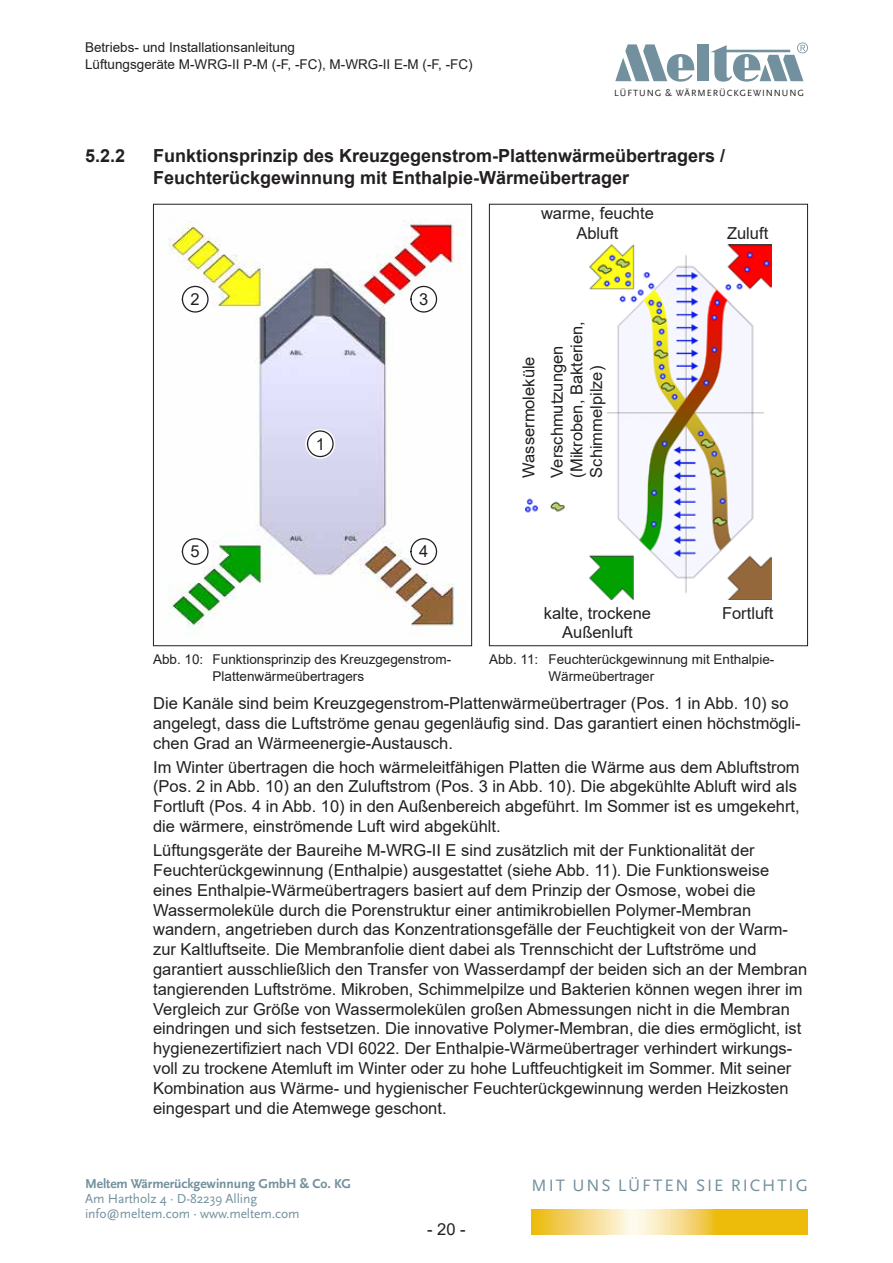
<style>
.page{position:relative;width:893px;height:1263px;background:#fff}
.page>*{position:absolute;margin:0;border:0;box-sizing:border-box;transform-origin:0 0}
.t1{font:700 18px/21.6px "Arial";color:#231f20}
.t2{font:17.25px "Scala Sans Pro";letter-spacing:.11em;color:#72909d}
.t3{font:16.5px/19.8px "Arial";color:#231f20}
.t4{font:13.5px/16.2px "Arial";color:#231f20}
.t5{font:13.5px/15px "Scala Sans Pro";letter-spacing:-.005em;color:#72909d}
.t6{font:700 13.5px "Scala Sans Pro";letter-spacing:-.005em;color:#72909d}
.t7{font:9.45px "Scala Sans Pro";letter-spacing:.1em;color:#231f20}
</style>
<div class="page">
<svg style="left:615px;top:44px;width:80px;height:38px"></svg>
<div style="left:697px;top:44px;width:12px;height:37px;background:#72909d"></div>
<svg style="left:710px;top:43px;width:98px;height:39px"></svg>
<svg style="left:531px;top:1209px;width:277px;height:25px;background:#f2d05e"></svg>
<img style="left:168px;top:219px;width:295px;height:416px">
<div style="left:153px;top:204px;width:319px;height:442px;border:1px solid #231f20"></div>
<svg style="left:303px;top:426px;width:35px;height:35px"></svg>
<div style="left:308px;top:431px;width:25px;height:25px;background:#fff;border-radius:50%"></div>
<div style="left:307px;top:430px;width:27px;height:27px;border:1px solid #231f20;border-radius:50%"></div>
<svg style="left:178px;top:282px;width:35px;height:35px"></svg>
<div style="left:182px;top:286px;width:26px;height:26px;background:#fff;border-radius:50%"></div>
<div style="left:182px;top:286px;width:27px;height:27px;border:1px solid #231f20;border-radius:50%"></div>
<svg style="left:406px;top:282px;width:35px;height:35px"></svg>
<div style="left:411px;top:286px;width:25px;height:26px;background:#fff;border-radius:50%"></div>
<div style="left:410px;top:286px;width:27px;height:27px;border:1px solid #231f20;border-radius:50%"></div>
<svg style="left:406px;top:534px;width:35px;height:35px"></svg>
<div style="left:411px;top:539px;width:25px;height:25px;background:#fff;border-radius:50%"></div>
<div style="left:410px;top:538px;width:27px;height:27px;border:1px solid #231f20;border-radius:50%"></div>
<svg style="left:178px;top:534px;width:35px;height:35px"></svg>
<div style="left:182px;top:539px;width:26px;height:25px;background:#fff;border-radius:50%"></div>
<div style="left:182px;top:538px;width:27px;height:27px;border:1px solid #231f20;border-radius:50%"></div>
<img style="left:525px;top:244px;width:247px;height:355px">
<div style="left:489px;top:204px;width:319px;height:442px;border:1px solid #231f20"></div>
<p class="t4" style="left:85px;top:39px;width:389px">Betriebs- und Installationsanleitung<br>Lüftungsgeräte M-WRG-II P-M (-F, -FC), M-WRG-II E-M (-F, -FC)</p>
<p class="t7" style="left:614px;top:87px;width:191px">LÜFTUNG &amp; WÄRMERÜCKGEWINNUNG</p>
<p class="t1" style="left:85px;top:145px;width:42px">5.2.2</p>
<p class="t1" style="left:153px;top:145px;width:574px">Funktionsprinzip des Kreuzgegenstrom-Plattenwärmeübertragers /<br>Feuchterückgewinnung mit Enthalpie-Wärmeübertrager</p>
<p class="t3" style="left:191px;top:289px;width:11px">2</p>
<p class="t3" style="left:419px;top:289px;width:11px">3</p>
<p class="t3" style="left:316px;top:434px;width:11px">1</p>
<p class="t3" style="left:191px;top:542px;width:11px">5</p>
<p class="t3" style="left:419px;top:542px;width:11px">4</p>
<p class="t3" style="left:541px;top:203px;width:114px;text-align:center">warme, feuchte<br>Abluft</p>
<p class="t3" style="left:567px;top:478px;width:158px;rotate:-90deg">(Mikroben, Bakterien,<br>Schimmelpilze)</p>
<p class="t3" style="left:514px;top:478px;width:134px;line-height:28.3px;rotate:-90deg">Wassermoleküle<br>Verschmutzungen</p>
<p class="t3" style="left:727px;top:223px;width:43px">Zuluft</p>
<p class="t3" style="left:544px;top:603px;width:109px;text-align:center">kalte, trockene<br>Außenluft</p>
<p class="t3" style="left:722px;top:603px;width:53px">Fortluft</p>
<p class="t4" style="left:213px;top:651px;width:240px;text-indent:-60px">Abb. 10: Funktionsprinzip des Kreuzgegenstrom-<br>Plattenwärmeübertragers</p>
<p class="t4" style="left:548px;top:651px;width:227px;text-indent:-60px">Abb. 11: Feuchterückgewinnung mit Enthalpie-<br>Wärmeübertrager</p>
<p class="t3" style="left:153px;top:693px;width:649px">Die Kanäle sind beim Kreuzgegenstrom-Plattenwärmeübertrager (Pos. 1 in Abb. 10) so angelegt, dass die Luftströme genau gegenläufig sind. Das garantiert einen höchstmögli&shy;chen Grad an Wärmeenergie-Austausch.</p>
<p class="t3" style="left:153px;top:757px;width:648px">Im Winter übertragen die hoch wärmeleitfähigen Platten die Wärme aus dem Abluftstrom (Pos. 2 in Abb. 10) an den Zuluftstrom (Pos. 3 in Abb. 10). Die abgekühlte Abluft wird als Fortluft (Pos. 4 in Abb. 10) in den Außenbereich abgeführt. Im Sommer ist es umgekehrt, die wärmere, einströmende Luft wird abgekühlt.</p>
<p class="t3" style="left:153px;top:840px;width:656px">Lüftungsgeräte der Baureihe M-WRG-II E sind zusätzlich mit der Funktionalität der Feuchterückgewinnung (Enthalpie) ausgestattet (siehe Abb. 11). Die Funktionsweise eines Enthalpie-Wärmeübertragers basiert auf dem Prinzip der Osmose, wobei die Wassermoleküle durch die Porenstruktur einer antimikrobiellen Polymer-Membran wandern, angetrieben durch das Konzentrationsgefälle der Feuchtigkeit von der Warm&shy;zur Kaltluftseite. Die Membranfolie dient dabei als Trennschicht der Luftströme und garantiert ausschließlich den Transfer von Wasserdampf der beiden sich an der Membran tangierenden Luftströme. Mikroben, Schimmelpilze und Bakterien können wegen ihrer im Vergleich zur Größe von Wassermolekülen großen Abmessungen nicht in die Membran eindringen und sich festsetzen. Die innovative Polymer-Membran, die dies ermöglicht, ist hygienezertifiziert nach VDI 6022. Der Enthalpie-Wärmeübertrager verhindert wirkungs&shy;voll zu trockene Atemluft im Winter oder zu hohe Luftfeuchtigkeit im Sommer. Mit seiner Kombination aus Wärme- und hygienischer Feuchterückgewinnung werden Heizkosten eingespart und die Atemwege geschont.</p>
<p class="t6" style="left:85px;top:1176px;width:267px">Meltem Wärmerückgewinnung GmbH &amp; Co. KG</p>
<p class="t5" style="left:85px;top:1191px;width:216px">Am Hartholz 4 · D-82239 Alling info@meltem.com · www.meltem.com</p>
<p class="t3" style="left:427px;top:1219px;width:40px">- 20 -</p>
<p class="t2" style="left:532px;top:1175px;width:278px">MIT UNS LÜFTEN SIE RICHTIG</p>
</div>
